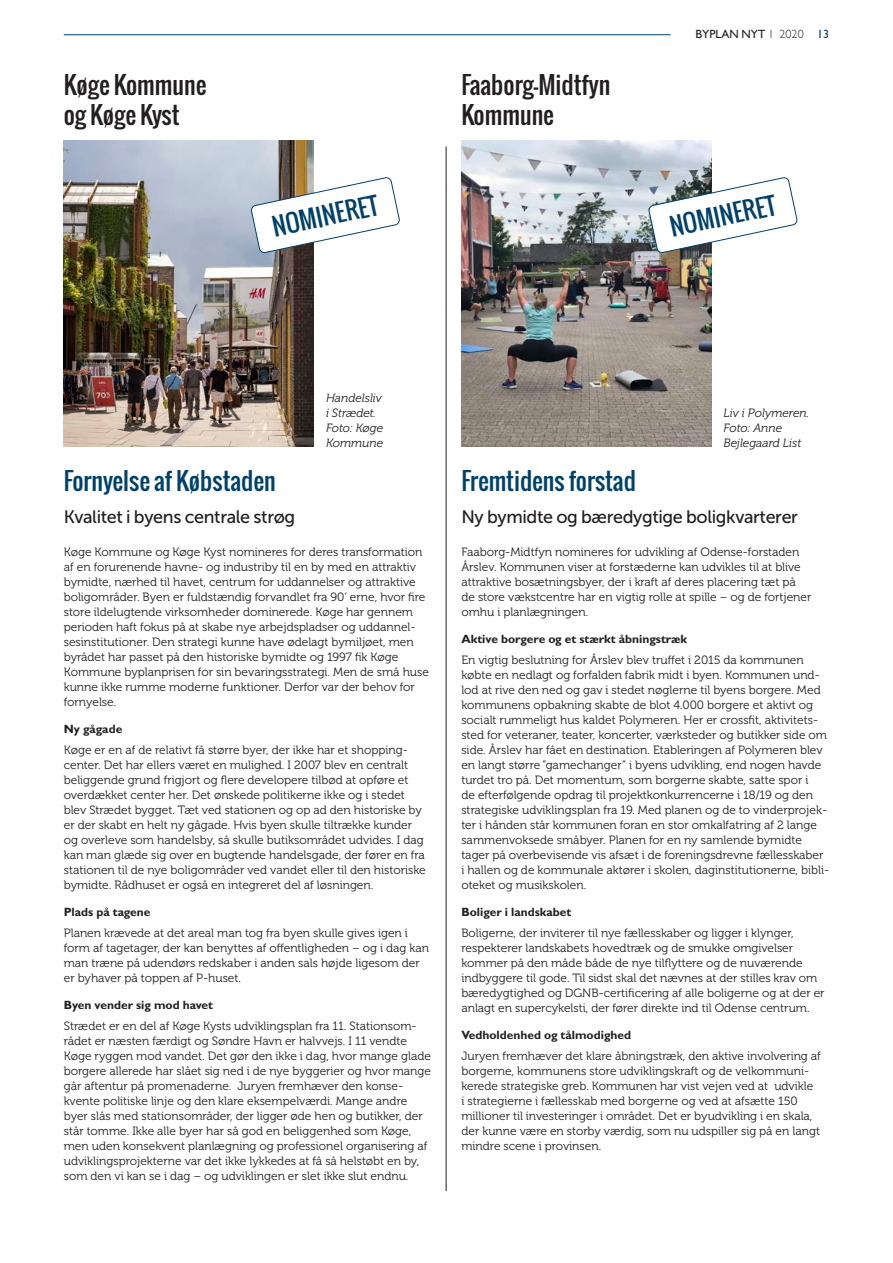
<style>
.page{position:relative;width:893px;height:1263px;background:#fff}
.page>*{position:absolute;margin:0;border:0;box-sizing:border-box;transform-origin:0 0}
.Rubrik{font:24px "Oswald";color:#00416b}
.Rubrik-2{font:24px "Oswald";color:#231f20}
.Manchet{font:18px "Museo Sans 500";letter-spacing:-.02em;color:#231f20}
.Brødtekst{font:12px/15px "Museo 300";color:#231f20}
.Mellemrubrik{font:700 12px "Gill Sans Std";color:#231f20}
.Brødtekst-2{font:italic 12px/15px "Museo 300";letter-spacing:-.005em;color:#231f20}
.t1{font:12px "Gill Sans Std";color:#231f20}
.s1{font-weight:300}
.s2{color:#00416b}
</style>
<div class="page">
<img style="left:64px;top:141px;width:250px;height:306px">
<img style="left:461px;top:141px;width:250px;height:306px">
<hr style="left:446px;top:146px;width:1px;height:1045px;background:#231f20">
<svg style="left:251px;top:177px;width:149px;height:76px"></svg>
<svg style="left:649px;top:177px;width:148px;height:76px"></svg>
<hr style="left:64px;top:34px;width:607px;height:1px;background:#00416b">
<p class="Rubrik-2" style="left:64px;top:66px;width:144px">Køge Kommune</p>
<p class="Rubrik-2" style="left:64px;top:96px;width:117px">og Køge Kyst</p>
<p class="Rubrik-2" style="left:461px;top:66px;width:150px">Faaborg-Midtfyn</p>
<p class="Rubrik-2" style="left:461px;top:96px;width:94px">Kommune</p>
<p class="t1" style="left:695px;top:27px;width:135px">BYPLAN NYT <span class="s1">1 2020</span> <span class="s2">13</span></p>
<p class="Rubrik" style="left:269px;top:209px;width:110px;rotate:-12deg">NOMINERET</p>
<p class="Rubrik" style="left:666px;top:209px;width:110px;rotate:-12deg">NOMINERET</p>
<p class="Brødtekst-2" style="left:326px;top:390px;width:57px">Handelsliv</p>
<p class="Brødtekst-2" style="left:326px;top:405px;width:52px">i Strædet.</p>
<p class="Brødtekst-2" style="left:326px;top:420px;width:59px">Foto: Køge</p>
<p class="Brødtekst-2" style="left:326px;top:435px;width:59px">Kommune</p>
<p class="Brødtekst-2" style="left:724px;top:405px;width:87px">Liv i Polymeren.<br>Foto: Anne<br>Bejlegaard List</p>
<p class="Rubrik" style="left:64px;top:463px;width:213px">Fornyelse af Købstaden</p>
<p class="Manchet" style="left:64px;top:507px;width:233px">Kvalitet i byens centrale strøg</p>
<p class="Brødtekst" style="left:64px;top:544px;width:367px">Køge Kommune og Køge Kyst nomineres for deres transformation af en forurenende havne- og industriby til en by med en attraktiv bymidte, nærhed til havet, centrum for uddannelser og attraktive boligområder. Byen er fuldstændig forvandlet fra 90’ erne, hvor fire store ildelugtende virksomheder dominerede. Køge har gennem perioden haft fokus på at skabe nye arbejdspladser og uddannel&shy;sesinstitutioner. Den strategi kunne have ødelagt bymiljøet, men byrådet har passet på den historiske bymidte og 1997 fik Køge Kommune byplanprisen for sin bevaringsstrategi. Men de små huse kunne ikke rumme moderne funktioner. Derfor var der behov for fornyelse.</p>
<p class="Mellemrubrik" style="left:64px;top:722px;width:60px">Ny gågade</p>
<p class="Brødtekst" style="left:64px;top:742px;width:363px">Køge er en af de relativt få større byer, der ikke har et shopping&shy;center. Det har ellers været en mulighed. I 2007 blev en centralt beliggende grund frigjort og flere developere tilbød at opføre et overdækket center her. Det ønskede politikerne ikke og i stedet blev Strædet bygget. Tæt ved stationen og op ad den historiske by er der skabt en helt ny gågade. Hvis byen skulle tiltrække kunder og overleve som handelsby, så skulle butiksområdet udvides. I dag kan man glæde sig over en bugtende handelsgade, der fører en fra stationen til de nye boligområder ved vandet eller til den historiske bymidte. Rådhuset er også en integreret del af løsningen.</p>
<p class="Mellemrubrik" style="left:64px;top:905px;width:88px">Plads på tagene</p>
<p class="Brødtekst" style="left:64px;top:925px;width:367px">Planen krævede at det areal man tog fra byen skulle gives igen i form af tagetager, der kan benyttes af offentligheden – og i dag kan man træne på udendørs redskaber i anden sals højde ligesom der er byhaver på toppen af P-huset.</p>
<p class="Mellemrubrik" style="left:64px;top:998px;width:151px">Byen vender sig mod havet</p>
<p class="Brødtekst" style="left:64px;top:1018px;width:369px">Strædet er en del af Køge Kysts udviklingsplan fra 11. Stationsom&shy;rådet er næsten færdigt og Søndre Havn er halvvejs. I 11 vendte Køge ryggen mod vandet. Det gør den ikke i dag, hvor mange glade borgere allerede har slået sig ned i de nye byggerier og hvor mange går aftentur på promenaderne. Juryen fremhæver den konse&shy;kvente politiske linje og den klare eksempelværdi. Mange andre byer slås med stationsområder, der ligger øde hen og butikker, der står tomme. Ikke alle byer har så god en beliggenhed som Køge, men uden konsekvent planlægning og professionel organisering af udviklingsprojekterne var det ikke lykkedes at få så helstøbt en by, som den vi kan se i dag – og udviklingen er slet ikke slut endnu.</p>
<p class="Rubrik" style="left:461px;top:463px;width:176px">Fremtidens forstad</p>
<p class="Manchet" style="left:461px;top:507px;width:338px">Ny bymidte og bæredygtige boligkvarterer</p>
<p class="Brødtekst" style="left:461px;top:544px;width:352px">Faaborg-Midtfyn nomineres for udvikling af Odense-forstaden Årslev. Kommunen viser at forstæderne kan udvikles til at blive attraktive bosætningsbyer, der i kraft af deres placering tæt på de store vækstcentre har en vigtig rolle at spille – og de fortjener omhu i planlægningen.</p>
<p class="Mellemrubrik" style="left:461px;top:632px;width:227px">Aktive borgere og et stærkt åbningstræk</p>
<p class="Brødtekst" style="left:461px;top:652px;width:369px">En vigtig beslutning for Årslev blev truffet i 2015 da kommunen købte en nedlagt og forfalden fabrik midt i byen. Kommunen und&shy;lod at rive den ned og gav i stedet nøglerne til byens borgere. Med kommunens opbakning skabte de blot 4.000 borgere et aktivt og socialt rummeligt hus kaldet Polymeren. Her er crossfit, aktivitets&shy;sted for veteraner, teater, koncerter, værksteder og butikker side om side. Årslev har fået en destination. Etableringen af Polymeren blev en langt større ”gamechanger” i byens udvikling, end nogen havde turdet tro på. Det momentum, som borgerne skabte, satte spor i<br>de efterfølgende opdrag til projektkonkurrencerne i 18/19 og den strategiske udviklingsplan fra 19. Med planen og de to vinderprojek&shy;ter i hånden står kommunen foran en stor omkalfatring af 2 lange sammenvoksede småbyer. Planen for en ny samlende bymidte tager på overbevisende vis afsæt i de foreningsdrevne fællesskaber i hallen og de kommunale aktører i skolen, daginstitutionerne, bibli&shy;oteket og musikskolen.</p>
<p class="Mellemrubrik" style="left:461px;top:905px;width:111px">Boliger i landskabet</p>
<p class="Brødtekst" style="left:461px;top:925px;width:365px">Boligerne, der inviterer til nye fællesskaber og ligger i klynger, respekterer landskabets hovedtræk og de smukke omgivelser kommer på den måde både de nye tilflyttere og de nuværende indbyggere til gode. Til sidst skal det nævnes at der stilles krav om bæredygtighed og DGNB-certificering af alle boligerne og at der er anlagt en supercykelsti, der fører direkte ind til Odense centrum.</p>
<p class="Mellemrubrik" style="left:461px;top:1028px;width:171px">Vedholdenhed og tålmodighed</p>
<p class="Brødtekst" style="left:461px;top:1048px;width:361px">Juryen fremhæver det klare åbningstræk, den aktive involvering af borgerne, kommunens store udviklingskraft og de velkommuni&shy;kerede strategiske greb. Kommunen har vist vejen ved at udvikle<br>i strategierne i fællesskab med borgerne og ved at afsætte 150 millioner til investeringer i området. Det er byudvikling i en skala, der kunne være en storby værdig, som nu udspiller sig på en langt mindre scene i provinsen.</p>
</div>
